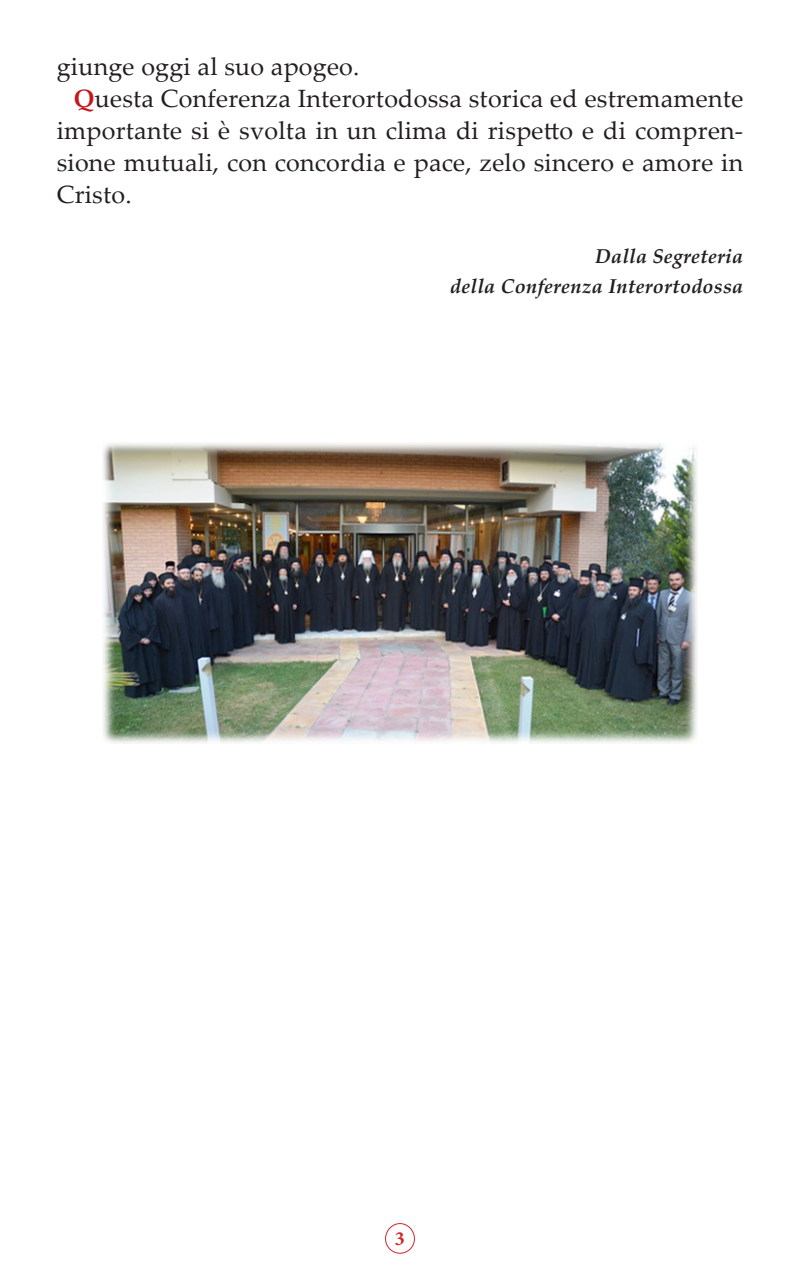
<style>
.page{position:relative;width:800px;height:1270px;background:#fff}
.page>*{position:absolute;margin:0;border:0;box-sizing:border-box;transform-origin:0 0}
.t1{font:25px/32px "Palatino Linotype";letter-spacing:.01em;color:#231f20;text-align:justify}
.t2{font:italic 700 20px "Palatino Linotype";letter-spacing:.01em;color:#231f20}
.t3{font:700 20px "Minion Pro";color:#d1232a}
.s1{font-weight:700;color:#c4161c}
</style>
<div class="page">
<div style="left:385px;top:1223px;width:30px;height:31px;border:1px solid #d1232a;border-radius:50%"></div>
<img style="left:103px;top:443px;width:594px;height:300px">
<p class="t1" style="left:57px;top:50px;width:304px">giunge oggi al suo apogeo.</p>
<p class="t1" style="left:57px;top:82px;width:688px;text-indent:17px"><span class="s1">Q</span>uesta Conferenza Interortodossa storica ed estremamente importante si è svolta in un clima di rispetto e di compren&shy;sione mutuali, con concordia e pace, zelo sincero e amore in Cristo.</p>
<p class="t2" style="left:595px;top:242px;width:150px">Dalla Segreteria</p>
<p class="t2" style="left:450px;top:272px;width:295px">della Conferenza Interortodossa</p>
<p class="t3" style="left:395px;top:1225px;width:11px">3</p>
</div>
